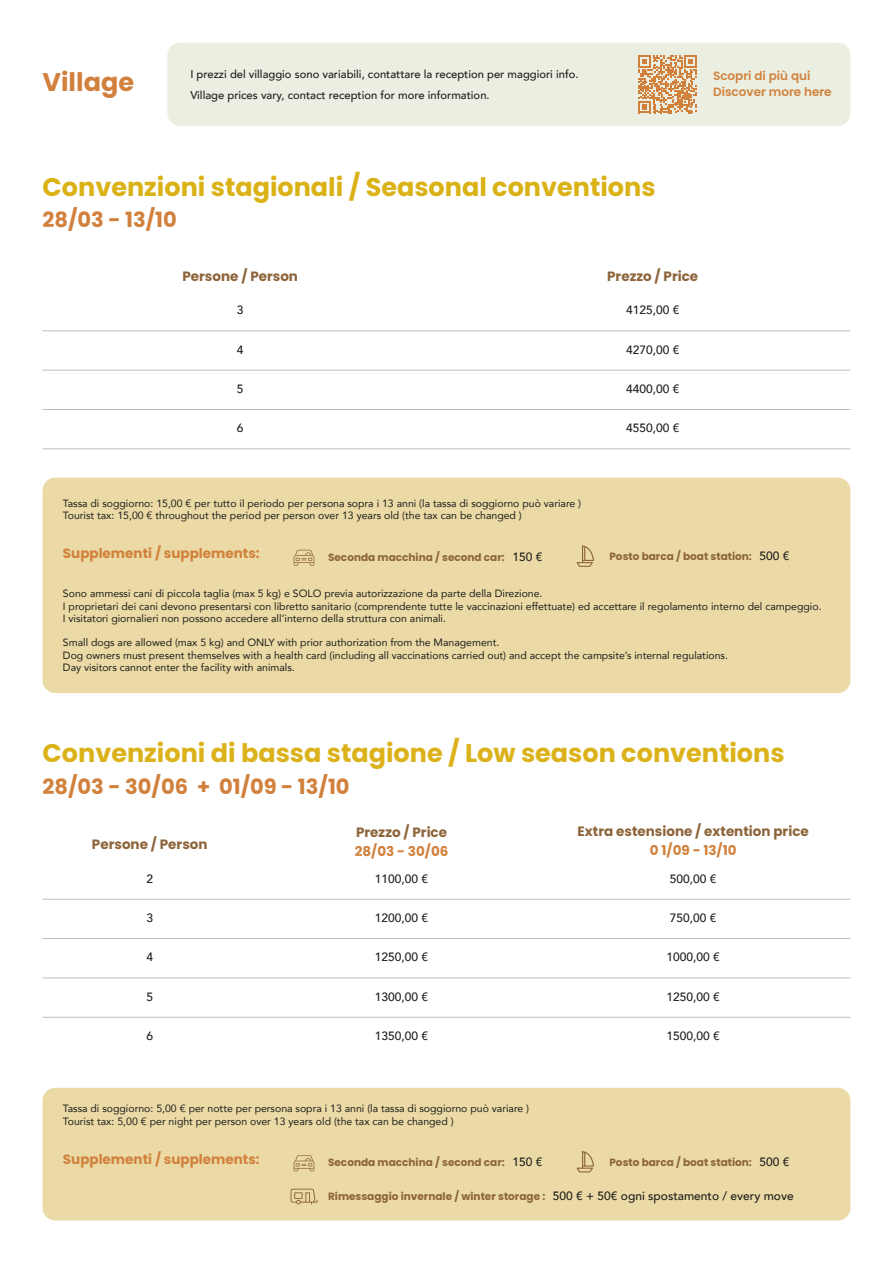
<style>
.page{position:relative;width:893px;height:1263px;background:#fff}
.page>*{position:absolute;margin:0;border:0;box-sizing:border-box;transform-origin:0 0}
.t1{font:700 25.5px "Poppins";color:#dbb219}
.t2{font:700 25.5px "Poppins";color:#dab216}
.t3{font:700 25.5px "Poppins";color:#d1813c}
.t4{font:700 21px "Poppins";color:#d1813c}
.t5{font:700 13.5px "Poppins";color:#8d643a}
.t6{font:700 13.5px "Poppins";color:#d1813c}
.t7{font:500 12px "Avenir";color:#1d1d1b}
.t8{font:600 12px "Poppins";color:#d1813c}
.t9{font:500 11.25px "Avenir";color:#1d1d1b}
.t10{font:10.5px "Avenir";color:#1d1d1b}
.t11{font:700 10.5px "Poppins";color:#8d643a}
.s1{font-family:"Avenir";font-weight:500;font-size:12px;color:#1d1d1b}
</style>
<div class="page">
<div style="left:43px;top:478px;width:807px;height:215px;background:#ebdaa5;border-radius:13px"></div>
<div style="left:43px;top:1088px;width:807px;height:132px;background:#ebdaa5;border-radius:13px"></div>
<hr style="left:43px;top:331px;width:807px;height:1px;background:#bdbdbd">
<hr style="left:43px;top:899px;width:807px;height:1px;background:#bdbdbd">
<hr style="left:43px;top:370px;width:807px;height:1px;background:#bdbdbd">
<hr style="left:43px;top:938px;width:807px;height:1px;background:#bdbdbd">
<hr style="left:43px;top:409px;width:807px;height:1px;background:#bdbdbd">
<hr style="left:43px;top:978px;width:807px;height:1px;background:#bdbdbd">
<hr style="left:43px;top:449px;width:807px;height:1px;background:#bdbdbd">
<hr style="left:43px;top:1017px;width:807px;height:1px;background:#bdbdbd">
<svg style="left:294px;top:550px;width:20px;height:16px"></svg>
<svg style="left:294px;top:1155px;width:20px;height:16px"></svg>
<svg style="left:576px;top:545px;width:18px;height:22px"></svg>
<svg style="left:576px;top:1151px;width:18px;height:21px"></svg>
<svg style="left:291px;top:1188px;width:26px;height:16px"></svg>
<div style="left:167px;top:43px;width:683px;height:83px;background:#eaefe2;border-radius:13px"></div>
<svg style="left:638px;top:55px;width:59px;height:58px"></svg>
<p class="t3" style="left:43px;top:68px;width:93px">Village</p>
<p class="t9" style="left:190px;top:65px;width:390px">I prezzi del villaggio sono variabili, contattare la reception per maggiori info.</p>
<p class="t9" style="left:190px;top:86px;width:301px">Village prices vary, contact reception for more information.</p>
<p class="t8" style="left:713px;top:69px;width:99px">Scopri di più qui</p>
<p class="t8" style="left:713px;top:85px;width:120px">Discover more here</p>
<p class="t2" style="left:43px;top:172px;width:614px">Convenzioni stagionali / Seasonal conventions</p>
<p class="t4" style="left:43px;top:207px;width:136px">28/03 - 13/10</p>
<p class="t5" style="left:182px;top:268px;width:117px">Persone / Person</p>
<p class="t5" style="left:607px;top:268px;width:93px">Prezzo / Price</p>
<p class="t7" style="left:237px;top:300px;width:8px">3</p>
<p class="t7" style="left:626px;top:300px;width:55px">4125,00 €</p>
<p class="t7" style="left:237px;top:339px;width:8px">4</p>
<p class="t7" style="left:626px;top:339px;width:55px">4270,00 €</p>
<p class="t7" style="left:237px;top:378px;width:8px">5</p>
<p class="t7" style="left:626px;top:378px;width:55px">4400,00 €</p>
<p class="t7" style="left:237px;top:418px;width:8px">6</p>
<p class="t7" style="left:626px;top:418px;width:55px">4550,00 €</p>
<p class="t10" style="left:63px;top:495px;width:520px">Tassa di soggiorno: 15,00 € per tutto il periodo per persona sopra i 13 anni (la tassa di soggiorno può variare )</p>
<p class="t10" style="left:63px;top:507px;width:460px">Tourist tax: 15,00 € throughout the period per person over 13 years old (the tax can be changed )</p>
<p class="t6" style="left:63px;top:546px;width:198px">Supplementi / supplements:</p>
<p class="t11" style="left:328px;top:551px;width:216px">Seconda macchina / second car: <span class="s1">150 €</span></p>
<p class="t11" style="left:609px;top:551px;width:182px">Posto barca / boat station: <span class="s1">500 €</span></p>
<p class="t10" style="left:63px;top:585px;width:481px">Sono ammessi cani di piccola taglia (max 5 kg) e SOLO previa autorizzazione da parte della Direzione.</p>
<p class="t10" style="left:63px;top:597px;width:760px">I proprietari dei cani devono presentarsi con libretto sanitario (comprendente tutte le vaccinazioni effettuate) ed accettare il regolamento interno del campeggio.</p>
<p class="t10" style="left:63px;top:610px;width:385px">I visitatori giornalieri non possono accedere all’interno della struttura con animali.</p>
<p class="t10" style="left:63px;top:634px;width:438px">Small dogs are allowed (max 5 kg) and ONLY with prior authorization from the Management.</p>
<p class="t10" style="left:63px;top:646px;width:667px">Dog owners must present themselves with a health card (including all vaccinations carried out) and accept the campsite’s internal regulations.</p>
<p class="t10" style="left:63px;top:659px;width:233px">Day visitors cannot enter the facility with animals.</p>
<p class="t1" style="left:43px;top:738px;width:743px">Convenzioni di bassa stagione / Low season conventions</p>
<p class="t4" style="left:43px;top:774px;width:309px">28/03 - 30/06 + 01/09 - 13/10</p>
<p class="t5" style="left:92px;top:837px;width:117px">Persone / Person</p>
<p class="t5" style="left:356px;top:824px;width:93px">Prezzo / Price</p>
<p class="t6" style="left:355px;top:844px;width:95px">28/03 - 30/06</p>
<p class="t5" style="left:578px;top:823px;width:233px">Extra estensione / extention price</p>
<p class="t6" style="left:650px;top:843px;width:88px">0 1/09 - 13/10</p>
<p class="t7" style="left:146px;top:868px;width:8px">2</p>
<p class="t7" style="left:375px;top:868px;width:55px">1100,00 €</p>
<p class="t7" style="left:670px;top:868px;width:48px">500,00 €</p>
<p class="t7" style="left:146px;top:907px;width:8px">3</p>
<p class="t7" style="left:375px;top:907px;width:55px">1200,00 €</p>
<p class="t7" style="left:670px;top:907px;width:48px">750,00 €</p>
<p class="t7" style="left:146px;top:947px;width:8px">4</p>
<p class="t7" style="left:375px;top:947px;width:55px">1250,00 €</p>
<p class="t7" style="left:666px;top:947px;width:55px">1000,00 €</p>
<p class="t7" style="left:146px;top:986px;width:8px">5</p>
<p class="t7" style="left:146px;top:1025px;width:8px">6</p>
<p class="t7" style="left:375px;top:986px;width:55px">1300,00 €</p>
<p class="t7" style="left:375px;top:1025px;width:55px">1350,00 €</p>
<p class="t7" style="left:666px;top:986px;width:55px">1250,00 €</p>
<p class="t7" style="left:666px;top:1025px;width:55px">1500,00 €</p>
<p class="t10" style="left:63px;top:1100px;width:468px">Tassa di soggiorno: 5,00 € per notte per persona sopra i 13 anni (la tassa di soggiorno può variare )</p>
<p class="t10" style="left:63px;top:1113px;width:392px">Tourist tax: 5,00 € per night per person over 13 years old (the tax can be changed )</p>
<p class="t6" style="left:63px;top:1151px;width:198px">Supplementi / supplements:</p>
<p class="t11" style="left:609px;top:1156px;width:182px">Posto barca / boat station: <span class="s1">500 €</span></p>
<p class="t11" style="left:328px;top:1190px;width:467px">Rimessaggio invernale / winter storage : <span class="s1">500 € + 50€ ogni spostamento / every move</span></p>
<p class="t11" style="left:328px;top:1156px;width:216px">Seconda macchina / second car: <span class="s1">150 €</span></p>
</div>
